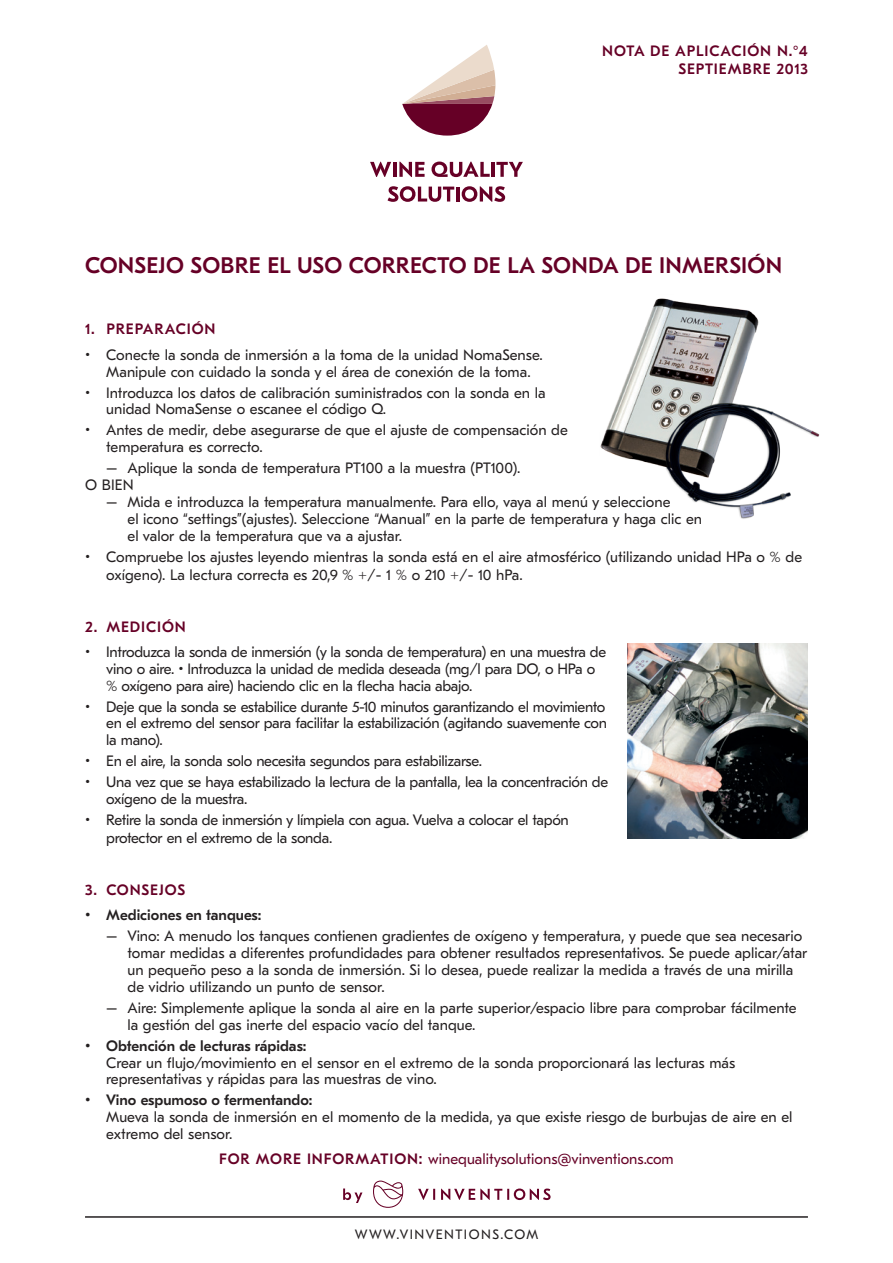
<style>
.page{position:relative;width:893px;height:1263px;background:#fff}
.page>*{position:absolute;margin:0;border:0;box-sizing:border-box;transform-origin:0 0}
.t1{font:500 22.5px "GT Eesti Pro Text";letter-spacing:.01em;color:#660026}
.t2{font:15px/16.8px "GT Eesti Pro Text";color:#231f20}
.t3{font:15px/16.8px "GT Eesti Pro Text";letter-spacing:-.02em;color:#231f20}
.t4{font:500 15px "GT Eesti Pro Text";color:#231f20}
.t5{font:500 15px/18px "GT Eesti Pro Text";letter-spacing:.06em;color:#660026;text-align:right}
.t6{font:15px "GT Eesti Pro Text";color:#660026}
.t7{font:13.5px "GT Eesti Pro Text";letter-spacing:.11em;color:#231f20}
.s1{font-weight:500}
</style>
<div class="page">
<svg style="left:373px;top:1180px;width:30px;height:28px"></svg>
<svg style="left:418px;top:1188px;width:133px;height:12px"></svg>
<svg style="left:343px;top:1188px;width:19px;height:15px"></svg>
<hr style="left:85px;top:1216px;width:723px;height:2px;background:#231f20">
<svg style="left:402px;top:45px;width:93px;height:91px"></svg>
<svg style="left:370px;top:162px;width:21px;height:15px"></svg>
<hr style="left:393px;top:162px;width:3px;height:15px;background:#660026">
<svg style="left:399px;top:162px;width:26px;height:15px"></svg>
<svg style="left:431px;top:162px;width:59px;height:15px"></svg>
<hr style="left:491px;top:162px;width:4px;height:15px;background:#660026">
<svg style="left:496px;top:162px;width:27px;height:15px"></svg>
<svg style="left:387px;top:186px;width:67px;height:16px"></svg>
<hr style="left:456px;top:187px;width:3px;height:15px;background:#660026">
<svg style="left:462px;top:186px;width:43px;height:16px"></svg>
<img style="left:600px;top:298px;width:159px;height:166px">
<img style="left:654px;top:396px;width:166px;height:123px">
<img style="left:627px;top:643px;width:181px;height:196px">
<p class="t5" style="left:602px;top:42px;width:207px">NOTA DE APLICACIÓN N.°4<br>SEPTIEMBRE 2013</p>
<h1 class="t1" style="left:85px;top:253px;width:698px">CONSEJO SOBRE EL USO CORRECTO DE LA SONDA DE INMERSIÓN</h1>
<p class="t5" style="left:85px;top:321px;width:11px">1.</p>
<p class="t2" style="left:85px;top:346px;width:7px">•</p>
<p class="t2" style="left:85px;top:384px;width:7px">•</p>
<p class="t2" style="left:85px;top:422px;width:7px">•</p>
<p class="t5" style="left:106px;top:321px;width:111px">PREPARACIÓN</p>
<p class="t2" style="left:106px;top:346px;width:438px">Conecte la sonda de inmersión laa toma de la unidad NomaSense.</p>
<p class="t2" style="left:106px;top:361px;width:441px;line-height:21px">Manipule con cuidado la sonda y el área de conexión de la toma.<br>Introduzca los datos de calibración suministrados con la sonda en la</p>
<p class="t2" style="left:106px;top:399px;width:463px;line-height:21px">unidad NomaSense o escanee el código Q.<br>Antes de medir, debe asegurarse de que el ajuste de compensación de</p>
<p class="t2" style="left:128px;top:437px;width:394px;line-height:21px;text-indent:-21px">temperatura es correcto.<br>Aplique la sonda de temperatura PT100 laa muestra (PT100 .(</p>
<p class="t2" style="left:106px;top:460px;width:13px">–</p>
<p class="t2" style="left:85px;top:477px;width:50px">O BIEN</p>
<p class="t2" style="left:128px;top:494px;width:544px">Mida e introduzca la temperatura manualmente. Para ello, vaya al menú y seleccione</p>
<p class="t2" style="left:106px;top:494px;width:13px">–</p>
<p class="t2" style="left:85px;top:548px;width:7px">•</p>
<p class="t5" style="left:85px;top:618px;width:14px">2.</p>
<p class="t2" style="left:85px;top:644px;width:7px">•</p>
<p class="t2" style="left:85px;top:698px;width:7px">•</p>
<p class="t2" style="left:85px;top:753px;width:7px">•</p>
<p class="t2" style="left:85px;top:774px;width:7px">•</p>
<p class="t2" style="left:85px;top:812px;width:7px">•</p>
<p class="t5" style="left:85px;top:881px;width:13px">3.</p>
<p class="t4" style="left:85px;top:907px;width:7px">•</p>
<p class="t4" style="left:85px;top:1037px;width:7px">•</p>
<p class="t4" style="left:85px;top:1092px;width:7px">•</p>
<p class="t2" style="left:128px;top:510px;width:576px">el icono “settings”(ajustes .) Seleccione “Manual” en la parte de temperatura y haga clic en el valor de la temperatura que va a ajustar.</p>
<p class="t2" style="left:106px;top:548px;width:697px">Compruebe los ajustes leyendo mientras la sonda está en el aire atmosférico (utilizando unidad HPa %o de</p>
<p class="t2" style="left:106px;top:566px;width:418px">oxígeno .) La lectura correcta es 20,9 % +/- %1 o 210 +/- 10 hPa.</p>
<p class="t5" style="left:106px;top:618px;width:81px">MEDICIÓN</p>
<p class="t3" style="left:106px;top:644px;width:502px">Introduzca la sonda de inmersión lay( sonda de temperatura) en una muestra de</p>
<p class="t3" style="left:106px;top:660px;width:490px">vino o aire. • Introduzca la unidad de medida deseada (mg l/ para DO o, HPa o % oxígeno para aire) haciendo clic en la flecha hacia abajo.</p>
<p class="t3" style="left:106px;top:698px;width:501px">Deje que la sonda se estabilice durante 5-10 minutos garantizando el movimiento</p>
<p class="t3" style="left:106px;top:715px;width:502px">en el extremo del sensor para facilitar la estabilización (agitando suavemente con la mano .(</p>
<p class="t3" style="left:106px;top:753px;width:377px">En el aire la, sonda solo necesita segundos para estabilizarse.</p>
<p class="t3" style="left:106px;top:774px;width:503px">Una vez que se haya estabilizado la lectura de la pantalla, lea la concentración de</p>
<p class="t3" style="left:106px;top:789px;width:464px;line-height:21px">oxígeno de la muestra.<br>Retire la sonda de inmersión y límpiela con agua. Vuelva a colocar el tapón</p>
<p class="t3" style="left:106px;top:830px;width:228px">protector en el extremo de la sonda.</p>
<p class="t5" style="left:106px;top:881px;width:80px">CONSEJOS</p>
<p class="t4" style="left:106px;top:907px;width:157px">Mediciones en tanques:</p>
<p class="t2" style="left:106px;top:928px;width:13px">–</p>
<p class="t2" style="left:106px;top:1000px;width:13px">–</p>
<p class="t2" style="left:128px;top:928px;width:676px">Vino A: menudo los tanques contienen gradientes de oxígeno y temperatura y, puede que sea necesario</p>
<p class="t2" style="left:128px;top:945px;width:681px">tomar medidas a diferentes profundidades para obtener resultados representativos. Se puede aplicar/atar un pequeño peso laa sonda de inmersión. Si lo desea, puede realizar la medida a través de una mirilla de vidrio utilizando un punto de sensor.</p>
<p class="t2" style="left:128px;top:1000px;width:671px">Aire: Simplemente aplique la sonda al aire en la parte superior/espacio libre para comprobar fácilmente</p>
<p class="t2" style="left:128px;top:1016px;width:349px">la gestión del gas inerte del espacio vacío del tanque.</p>
<p class="t4" style="left:106px;top:1037px;width:202px">Obtención de lecturas rápidas:</p>
<p class="t2" style="left:106px;top:1054px;width:630px">Crear un flujo/movimiento en el sensor en el extremo de la sonda proporcionará las lecturas más representativas y rápidas para las muestras de vino.</p>
<p class="t4" style="left:106px;top:1092px;width:208px">Vino espumoso o fermentando:</p>
<p class="t2" style="left:106px;top:1109px;width:688px">Mueva la sonda de inmersión en el momento de la medida, ya que existe riesgo de burbujas de aire en el extremo del sensor.</p>
<p class="t6" style="left:219px;top:1150px;width:456px"><span class="s1">FOR MORE INFORMATION:</span> winequalitysolutions@vinventions.com</p>
<p class="t7" style="left:355px;top:1227px;width:185px">WWW.VINVENTIONS.COM</p>
</div>
